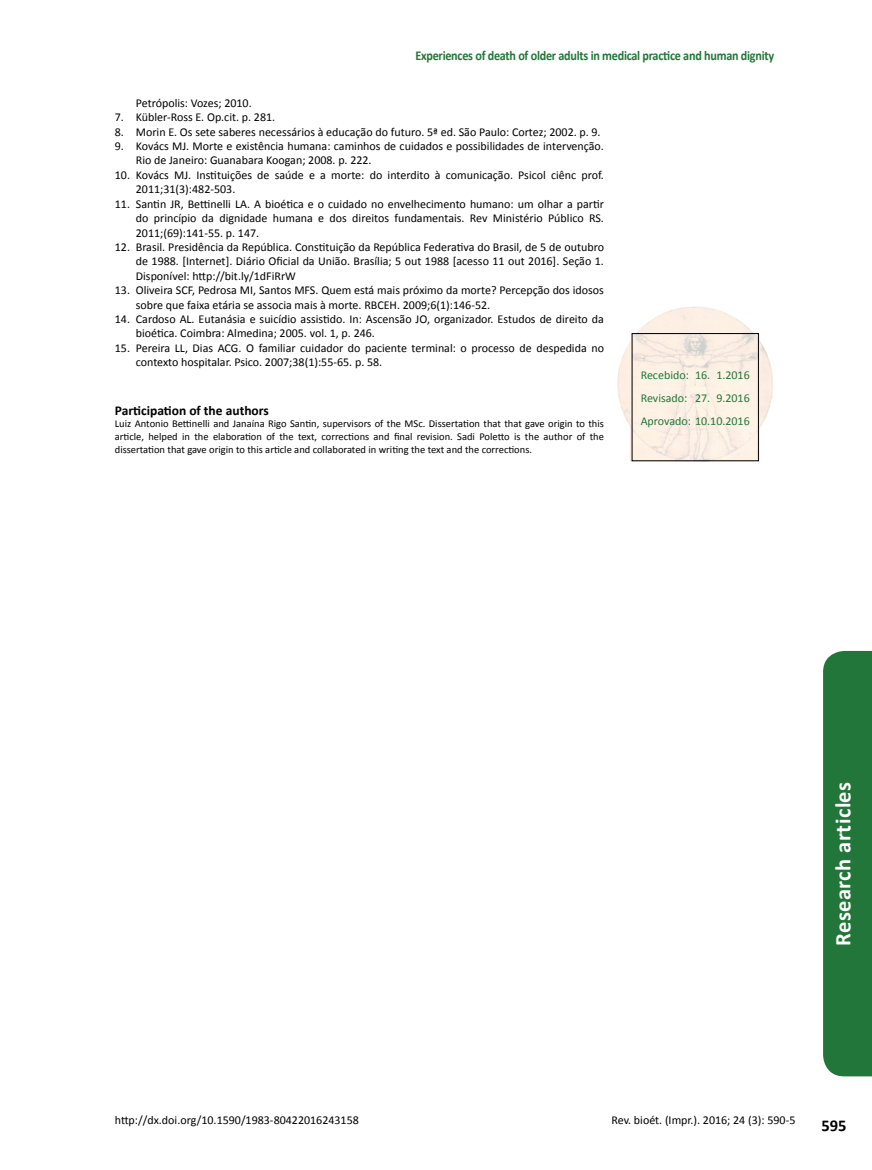
<style>
.page{position:relative;width:872px;height:1170px;background:#fff}
.page>*{position:absolute;margin:0;border:0;box-sizing:border-box;transform-origin:0 0}
.t1{font:700 22.5px "Calibri";letter-spacing:.02em;color:#fff}
.t2{font:700 16.5px "Calibri";color:#000}
.t3{font:700 13.5px "Calibri";letter-spacing:-.02em;color:#237639;scale:.9 1}
.t4{font:700 13.5px "Calibri";color:#000}
.t5{font:12px/14.4px "Calibri";color:#000}
.t6{font:12px/23px "Calibri";color:#237639;text-align:justify}
.t7{font:10.5px/12.6px "Calibri";color:#000;text-align:justify}
</style>
<div class="page">
<img style="left:617px;top:306px;width:156px;height:155px">
<div style="left:823px;top:651px;width:49px;height:425px;background:#237639"></div>
<p class="t3" style="left:415px;top:47px;width:400px">Experiences of death of older adults in medical practice and human dignity</p>
<p class="t5" style="left:136px;top:96px;width:117px">Petrópolis: Vozes; 2010.</p>
<p class="t5" style="left:115px;top:110px;width:162px">7. Kübler-Ross E. Op.cit. p. 281.</p>
<p class="t5" style="left:115px;top:124px;width:487px">8. Morin E. Os sete saberes necessários à educação do futuro. 5ª ed. São Paulo: Cortez; 2002. p. 9.</p>
<p class="t5" style="left:136px;top:139px;width:469px;text-indent:-21px">9. Kovács MJ. Morte e existência humana: caminhos de cuidados e possibilidades de intervenção.<br>Rio de Janeiro: Guanabara Koogan; 2008. p. 222.</p>
<p class="t5" style="left:136px;top:168px;width:469px;text-indent:-21px">10. Kovács MJ. Instituições de saúde e a morte: do interdito à comunicação. Psicol ciênc prof.<br>2011;31(3):482-503.</p>
<p class="t5" style="left:136px;top:196px;width:469px;text-align:justify;text-indent:-21px">11. Santin JR, Bettinelli LA. A bioética e o cuidado no envelhecimento humano: um olhar a partir do princípio da dignidade humana e dos direitos fundamentais. Rev Ministério Público RS.<br>2011;(69):141-55. p. 147.</p>
<p class="t5" style="left:136px;top:240px;width:469px;text-align:justify;text-indent:-21px">12. Brasil. Presidência da República. Constituição da República Federativa do Brasil, de 5 de outubro de 1988. [Internet]. Diário Oficial da União. Brasília; 5 out 1988 [acesso 11 out 2016]. Seção 1.<br>Disponível: http://bit.ly/1dFiRrW</p>
<p class="t5" style="left:136px;top:283px;width:469px;text-indent:-21px">13. Oliveira SCF, Pedrosa MI, Santos MFS. Quem está mais próximo da morte? Percepção dos idosos sobre que faixa etária se associa mais à morte. RBCEH. 2009;6(1):146-52.</p>
<p class="t5" style="left:136px;top:312px;width:469px;text-indent:-21px">14. Cardoso AL. Eutanásia e suicídio assistido. In: Ascensão JO, organizador. Estudos de direito da bioética. Coimbra: Almedina; 2005. vol. 1, p. 246.</p>
<p class="t5" style="left:136px;top:340px;width:469px;text-indent:-21px">15. Pereira LL, Dias ACG. O familiar cuidador do paciente terminal: o processo de despedida no contexto hospitalar. Psico. 2007;38(1):55-65. p. 58.</p>
<p class="t4" style="left:115px;top:401px;width:155px">Participation of the authors</p>
<p class="t7" style="left:115px;top:417px;width:490px">Luiz Antonio Bettinelli and Janaína Rigo Santin, supervisors of the MSc. Dissertation that that gave origin to this article, helped in the elaboration of the text, corrections and final revision. Sadi Poletto is the author of the dissertation that gave origin to this article and collaborated in writing the text and the corrections.</p>
<p class="t6" style="left:640px;top:363px;width:111px">Recebido: 16. 1.2016<br>Revisado: 27. 9.2016<br>Aprovado: 10.10.2016</p>
<p class="t5" style="left:115px;top:1113px;width:245px">http://dx.doi.org/10.1590/1983-80422016243158</p>
<h1 class="t1" style="left:828px;top:945px;width:166px;rotate:-90deg">Research articles</h1>
<p class="t5" style="left:611px;top:1113px;width:185px">Rev. bioét. (Impr.). 2016; 24 (3): 590-5</p>
<h2 class="t2" style="left:821px;top:1115px;width:27px">595</h2>
</div>
